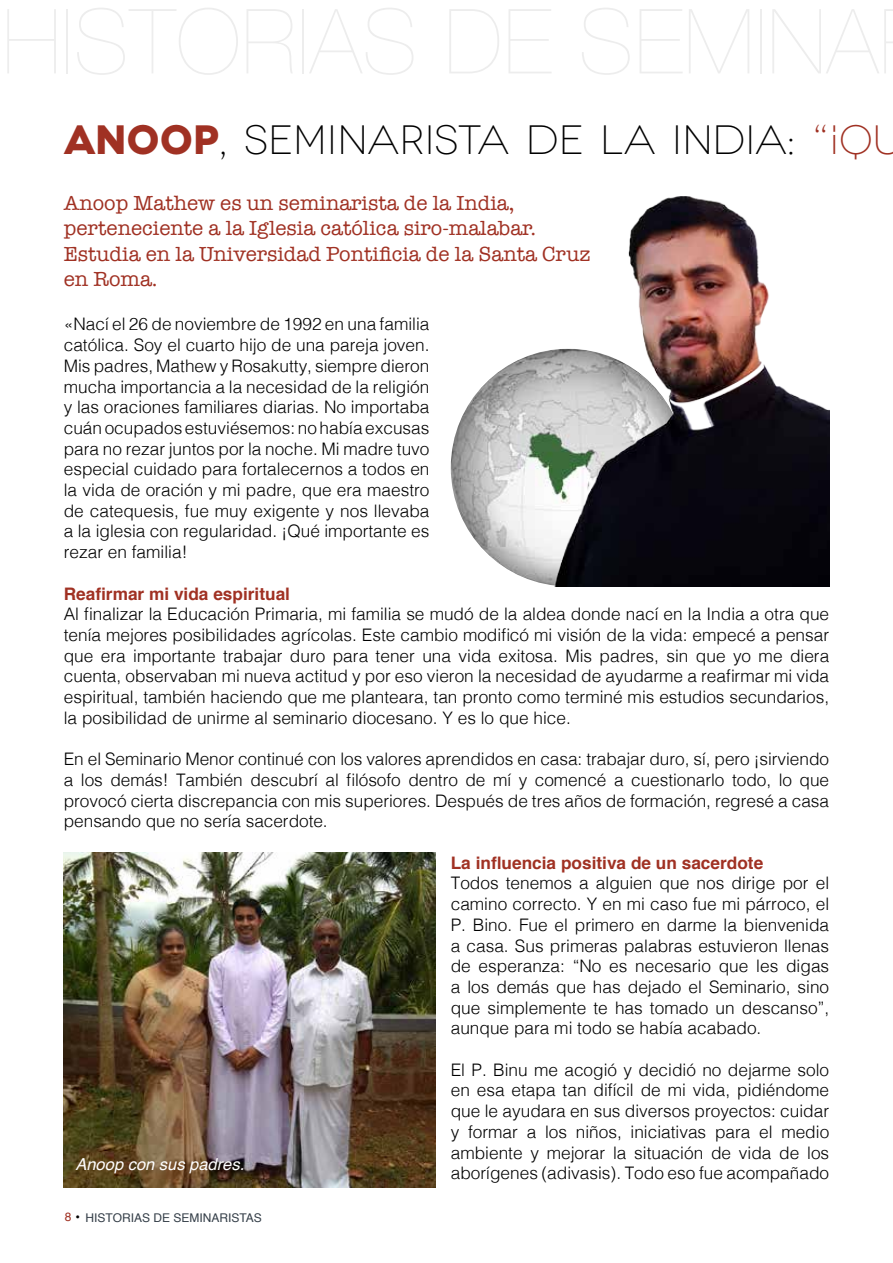
<style>
.page{position:relative;width:893px;height:1263px;background:#fff}
.page>*{position:absolute;margin:0;border:0;box-sizing:border-box;transform-origin:0 0}
.t1{font:300 40.95px "Novecentowide";color:#000}
.t2{font:21px/25.2px "American Typewriter";color:#a03123}
.t3{font:300 17.25px/20.7px "Helvetica";color:#000;text-align:justify}
.t4{font:700 17.25px "Helvetica";color:#a03123}
.t5{font:italic 16.5px "Helvetica";color:#fff}
.t6{font:12px "Helvetica";color:#343e48}
.s1{font-weight:700;color:#a03123}
.s2{color:#a03123}
.s3{font-family:"Gill Sans";font-weight:300;color:#000}
</style>
<div class="page">
<img style="left:64px;top:852px;width:372px;height:336px">
<img style="left:451px;top:350px;width:100px;height:235px">
<img style="left:551px;top:197px;width:279px;height:390px">
<h1 class="t1" style="left:64px;top:116px;width:840px"><span class="s1">ANOOP</span>, SEMINARISTA DE LA INDIA: <span class="s2">“¡QU</span></h1>
<p class="t2" style="left:64px;top:190px;width:528px">Anoop Mathew es un seminarista de la India, perteneciente a la Iglesia católica siro-malabar.<br>Estudia en la Universidad Pontificia de la Santa Cruz en Roma.</p>
<p class="t3" style="left:64px;top:313px;width:367px">«Nací el 26 de noviembre de 1992 en una familia católica. Soy el cuarto hijo de una pareja joven.<br>Mis padres, Mathew y Rosakutty, siempre dieron mucha importancia a la necesidad de la religión y las oraciones familiares diarias. No importaba cuán ocupados estuviésemos: no había excusas para no rezar juntos por la noche. Mi madre tuvo especial cuidado para fortalecernos a todos en la vida de oración y mi padre, que era maestro de catequesis, fue muy exigente y nos llevaba a la iglesia con regularidad. ¡Qué importante es rezar en familia!</p>
<p class="t4" style="left:64px;top:579px;width:228px">Reafirmar mi vida espiritual</p>
<p class="t3" style="left:64px;top:602px;width:767px">Al finalizar la Educación Primaria, mi familia se mudó de la aldea donde nací en la India a otra que tenía mejores posibilidades agrícolas. Este cambio modificó mi visión de la vida: empecé a pensar que era importante trabajar duro para tener una vida exitosa. Mis padres, sin que yo me diera cuenta, observaban mi nueva actitud y por eso vieron la necesidad de ayudarme a reafirmar mi vida espiritual, también haciendo que me planteara, tan pronto como terminé mis estudios secundarios, la posibilidad de unirme al seminario diocesano. Y es lo que hice.</p>
<p class="t3" style="left:64px;top:747px;width:767px">En el Seminario Menor continué con los valores aprendidos en casa: trabajar duro, sí, pero ¡sirviendo a los demás! También descubrí al filósofo dentro de mí y comencé a cuestionarlo todo, lo que provocó cierta discrepancia con mis superiores. Después de tres años de formación, regresé a casa pensando que no sería sacerdote.</p>
<p class="t4" style="left:451px;top:849px;width:314px">La influencia positiva de un sacerdote</p>
<p class="t3" style="left:451px;top:872px;width:380px">Todos tenemos a alguien que nos dirige por el camino correcto. Y en mi caso fue mi párroco, el P. Bino. Fue el primero en darme la bienvenida a casa. Sus primeras palabras estuvieron llenas de esperanza: “No es necesario que les digas a los demás que has dejado el Seminario, sino que simplemente te has tomado un descanso”, aunque para mi todo se había acabado.</p>
<p class="t3" style="left:451px;top:1058px;width:380px">El P. Binu me acogió y decidió no dejarme solo en esa etapa tan difícil de mi vida, pidiéndome que le ayudara en sus diversos proyectos: cuidar y formar a los niños, iniciativas para el medio ambiente y mejorar la situación de vida de los aborígenes (adivasis). Todo eso fue acompañado</p>
<p class="t5" style="left:75px;top:1151px;width:170px">Anoop con sus padres.</p>
<p class="t6" style="left:65px;top:1208px;width:198px"><span class="s2">8</span> <span class="s3">•</span> HISTORIAS DE SEMINARISTAS</p>
</div>
